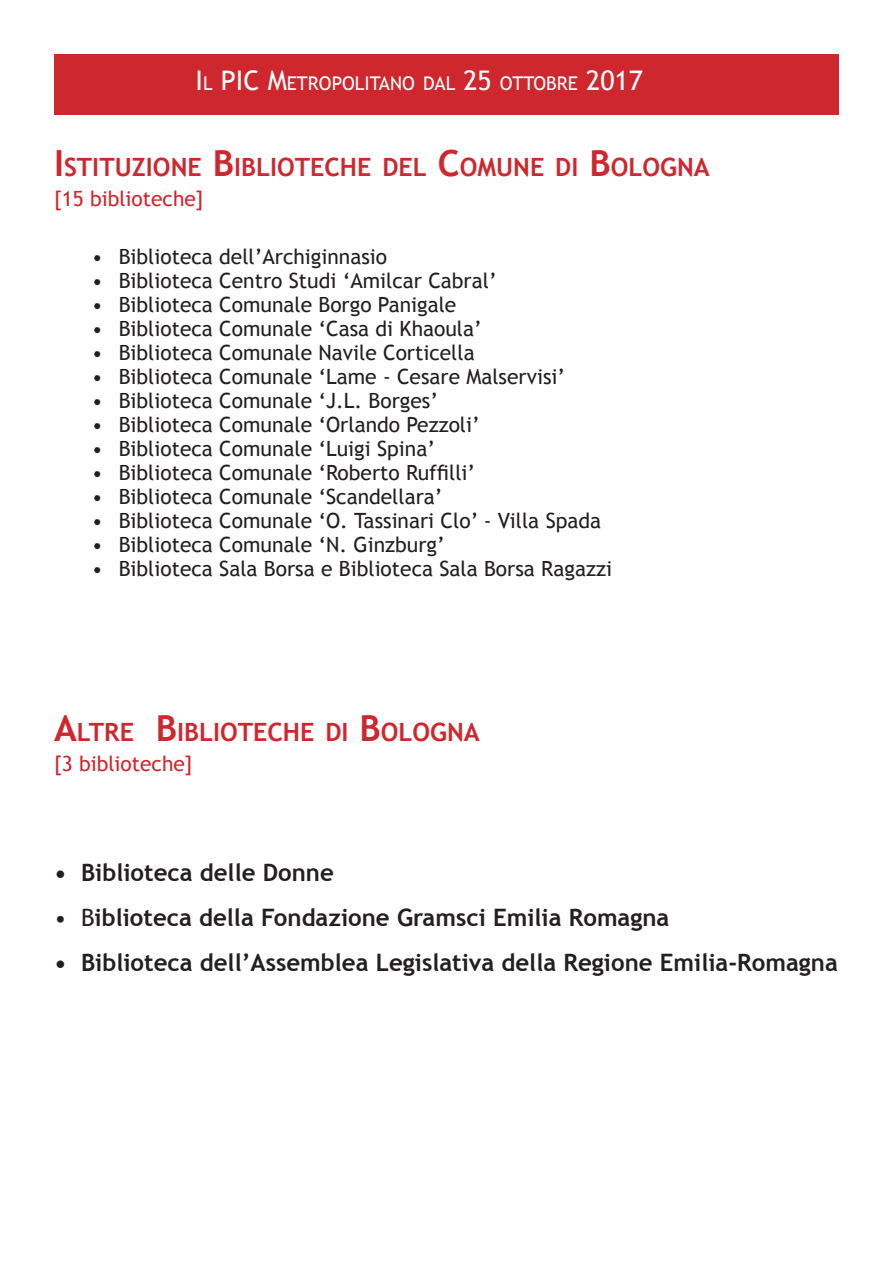
<style>
.page{position:relative;width:893px;height:1263px;background:#fff}
.page>*{position:absolute;margin:0;border:0;box-sizing:border-box;transform-origin:0 0}
.t1{font:700 25.2px "Trebuchet MS";color:#ce272e}
.t2{font:700 24px "Trebuchet MS";color:#231f20}
.t3{font:21px "Trebuchet MS";color:#231f20}
.t4{font:21px "Trebuchet MS";color:#ce272e}
.t5{font:18.9px "Trebuchet MS";color:#fff}
.s1{font-size:27px}
.s2{font-size:36px}
.s3{font-weight:400}
</style>
<div class="page">
<div style="left:54px;top:54px;width:785px;height:61px;background:#ce272e"></div>
<p class="t5" style="left:196px;top:73px;width:449px"><span class="s1">I</span>L <span class="s1">PIC M</span>ETROPOLITANO DAL <span class="s1">25</span> OTTOBRE <span class="s1">2017</span></p>
<p class="t1" style="left:54px;top:151px;width:657px"><span class="s2">I</span>STITUZIONE <span class="s2">B</span>IBLIOTECHE DEL <span class="s2">C</span>OMUNE DI <span class="s2">B</span>OLOGNA</p>
<p class="t4" style="left:54px;top:186px;width:151px">[15 biblioteche]</p>
<p class="t3" style="left:92px;top:244px;width:297px">• Biblioteca dell’Archiginnasio</p>
<p class="t3" style="left:92px;top:268px;width:406px">• Biblioteca Centro Studi ‘Amilcar Cabral’</p>
<p class="t3" style="left:92px;top:292px;width:366px">• Biblioteca Comunale Borgo Panigale</p>
<p class="t3" style="left:92px;top:316px;width:392px">• Biblioteca Comunale ‘Casa di Khaoula’</p>
<p class="t3" style="left:92px;top:340px;width:384px">• Biblioteca Comunale Navile Corticella</p>
<p class="t3" style="left:92px;top:364px;width:475px">• Biblioteca Comunale ‘Lame - Cesare Malservisi’</p>
<p class="t3" style="left:92px;top:388px;width:348px">• Biblioteca Comunale ‘J.L. Borges’</p>
<p class="t3" style="left:92px;top:412px;width:390px">• Biblioteca Comunale ‘Orlando Pezzoli’</p>
<p class="t3" style="left:92px;top:436px;width:345px">• Biblioteca Comunale ‘Luigi Spina’</p>
<p class="t3" style="left:92px;top:460px;width:385px">• Biblioteca Comunale ‘Roberto Ruffilli’</p>
<p class="t3" style="left:92px;top:484px;width:352px">• Biblioteca Comunale ‘Scandellara’</p>
<p class="t3" style="left:92px;top:508px;width:511px">• Biblioteca Comunale ‘O. Tassinari Clo’ - Villa Spada</p>
<p class="t3" style="left:92px;top:532px;width:355px">• Biblioteca Comunale ‘N. Ginzburg’</p>
<p class="t3" style="left:92px;top:556px;width:522px">• Biblioteca Sala Borsa e Biblioteca Sala Borsa Ragazzi</p>
<p class="t1" style="left:54px;top:716px;width:427px"><span class="s2">A</span>LTRE <span class="s2">B</span>IBLIOTECHE DI <span class="s2">B</span>OLOGNA</p>
<p class="t4" style="left:54px;top:751px;width:140px">[3 biblioteche]</p>
<p class="t2" style="left:54px;top:857px;width:281px">• Biblioteca delle Donne</p>
<p class="t2" style="left:54px;top:902px;width:617px"><span class="s3">• B</span>iblioteca della Fondazione Gramsci Emilia Romagna</p>
<p class="t2" style="left:54px;top:947px;width:785px">• Biblioteca dell’Assemblea Legislativa della Regione Emilia-Romagna</p>
</div>
